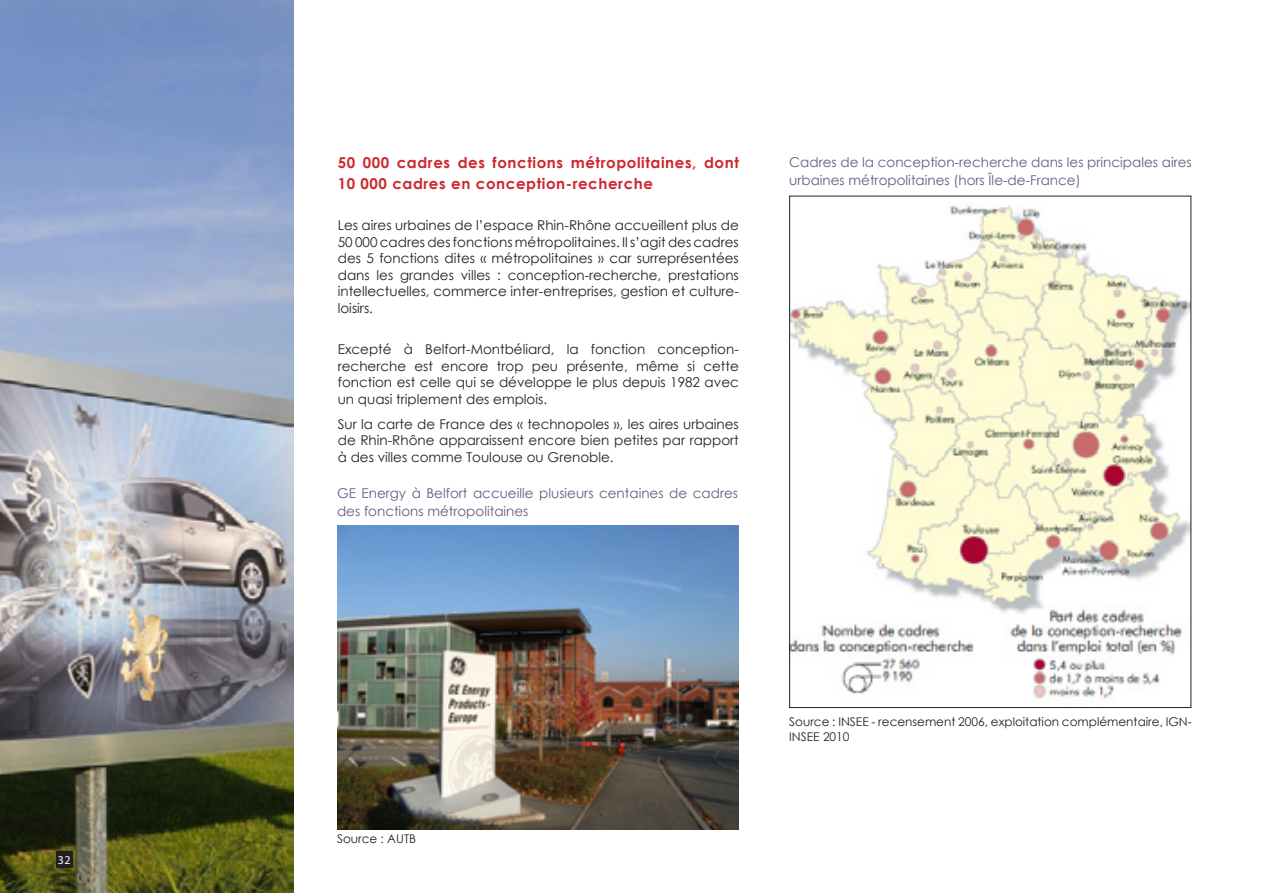
<style>
.page{position:relative;width:1263px;height:893px;background:#fff}
.page>*{position:absolute;margin:0;border:0;box-sizing:border-box;transform-origin:0 0}
.titre_1{font:700 15px/20.4px "Century Gothic";letter-spacing:.04em;color:#ce272c}
.texte1{font:13.5px/16.5px "Century Gothic";color:#231f20;text-align:justify}
.titre_encart{font:13.5px/18px "Century Gothic";color:#6c5780}
.texte{font:12px/15px "Century Gothic";color:#231f20}
.t1{font:12px "Myriad Pro";color:#fff}
</style>
<div class="page">
<img style="left:0;top:0;width:293px;height:893px">
<img style="left:791px;top:202px;width:398px;height:497px">
<div style="left:56px;top:851px;width:17px;height:16px;background:#231f20"></div>
<img style="left:337px;top:526px;width:402px;height:303px">
<p class="t1" style="left:58px;top:852px;width:14px">32</p>
<p class="titre_1" style="left:338px;top:152px;width:403px">50 000 cadres des fonctions métropolitaines, dont<br>10 000 cadres en conception-recherche</p>
<p class="texte1" style="left:338px;top:217px;width:403px">Les aires urbaines de l’espace Rhin-Rhône accueillent plus de 50 000 cadres des fonctions métropolitaines. Il s’agit des cadres des 5 fonctions dites « métropolitaines » car surreprésentées dans les grandes villes : conception-recherche, prestations intellectuelles, commerce inter-entreprises, gestion et culture&shy;loisirs.</p>
<p class="texte1" style="left:338px;top:341px;width:403px">Excepté à Belfort-Montbéliard, la fonction conception&shy;recherche est encore trop peu présente, même si cette fonction est celle qui se développe le plus depuis 1982 avec un quasi triplement des emplois.</p>
<p class="texte1" style="left:338px;top:415px;width:403px">Sur la carte de France des « technopoles », les aires urbaines de Rhin-Rhône apparaissent encore bien petites par rapport à des villes comme Toulouse ou Grenoble.</p>
<p class="titre_encart" style="left:337px;top:484px;width:403px">GE Energy à Belfort accueille plusieurs centaines de cadres des fonctions métropolitaines</p>
<p class="titre_encart" style="left:789px;top:153px;width:404px">Cadres de la conception-recherche dans les principales aires urbaines métropolitaines (hors Île-de-France)</p>
<p class="texte" style="left:337px;top:831px;width:81px">Source : AUTB</p>
<p class="texte" style="left:789px;top:714px;width:404px">Source : INSEE - recensement 2006, exploitation complémentaire, IGN-<br>INSEE 2010</p>
</div>
